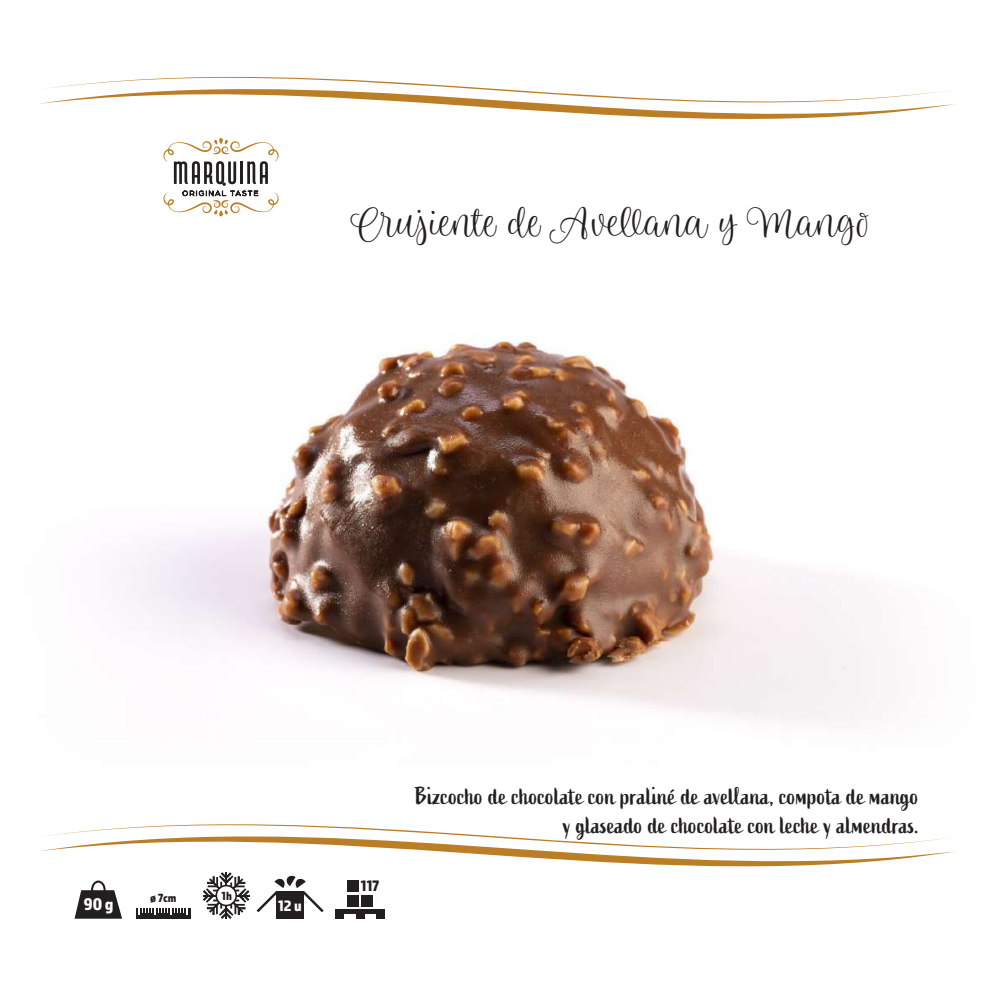
<style>
.page{position:relative;width:993px;height:993px;background:#fff}
.page>*{position:absolute;margin:0;border:0;box-sizing:border-box;transform-origin:0 0}
.t1{font:38.5px "Limon Script";color:#231f20}
.t2{font:24.5px/29.4px "Active";color:#231f20;text-align:right}
.t3{font:17.5px "Almaq Refined";color:#fff}
.t4{font:15.75px "Almaq Refined";color:#fff}
.t5{font:15.75px "Almaq Refined";color:#231f20}
.t6{font:12.25px "Almaq Refined";color:#231f20}
</style>
<div class="page">
<img style="left:120px;top:335px;width:754px;height:572px">
<svg style="left:163px;top:141px;width:116px;height:76px"></svg>
<svg style="left:39px;top:76px;width:916px;height:43px"></svg>
<svg style="left:91px;top:880px;width:783px;height:8px"></svg>
<svg style="left:39px;top:793px;width:916px;height:87px"></svg>
<svg style="left:74px;top:889px;width:48px;height:29px"></svg>
<div style="left:91px;top:880px;width:15px;height:19px;border:2px solid #231f20;border-radius:50%"></div>
<div style="left:276px;top:890px;width:28px;height:28px;background:#231f20"></div>
<svg style="left:256px;top:874px;width:67px;height:38px"></svg>
<div style="left:346px;top:894px;width:12px;height:12px;background:#231f20"></div>
<div style="left:346px;top:880px;width:12px;height:11px;background:#231f20"></div>
<div style="left:361px;top:894px;width:12px;height:12px;background:#231f20"></div>
<div style="left:335px;top:909px;width:9px;height:9px;background:#231f20"></div>
<div style="left:376px;top:909px;width:9px;height:9px;background:#231f20"></div>
<div style="left:355px;top:909px;width:9px;height:9px;background:#231f20"></div>
<div style="left:335px;top:909px;width:50px;height:5px;background:#231f20"></div>
<svg style="left:202px;top:871px;width:47px;height:47px"></svg>
<div style="left:216px;top:885px;width:20px;height:20px;background:#fff;border-radius:50%"></div>
<div style="left:215px;top:884px;width:22px;height:22px;border:2px solid #231f20;border-radius:50%"></div>
<div style="left:136px;top:907px;width:54px;height:11px;background:#231f20"></div>
<svg style="left:138px;top:907px;width:49px;height:7px"></svg>
<h1 class="t1" style="left:352px;top:198px;width:518px">Crujiente de Avellana y Mango</h1>
<p class="t6" style="left:150px;top:890px;width:28px">ø 7cm</p>
<p class="t6" style="left:221px;top:887px;width:12px">1h</p>
<p class="t3" style="left:84px;top:893px;width:31px">90 g</p>
<p class="t4" style="left:278px;top:895px;width:25px">12 u</p>
<p class="t5" style="left:361px;top:875px;width:20px">117</p>
<p class="t2" style="left:415px;top:781px;width:505px">Bizcocho de chocolate con praliné de avellana, compota de mango y glaseado de chocolate con leche y almendras.</p>
</div>
